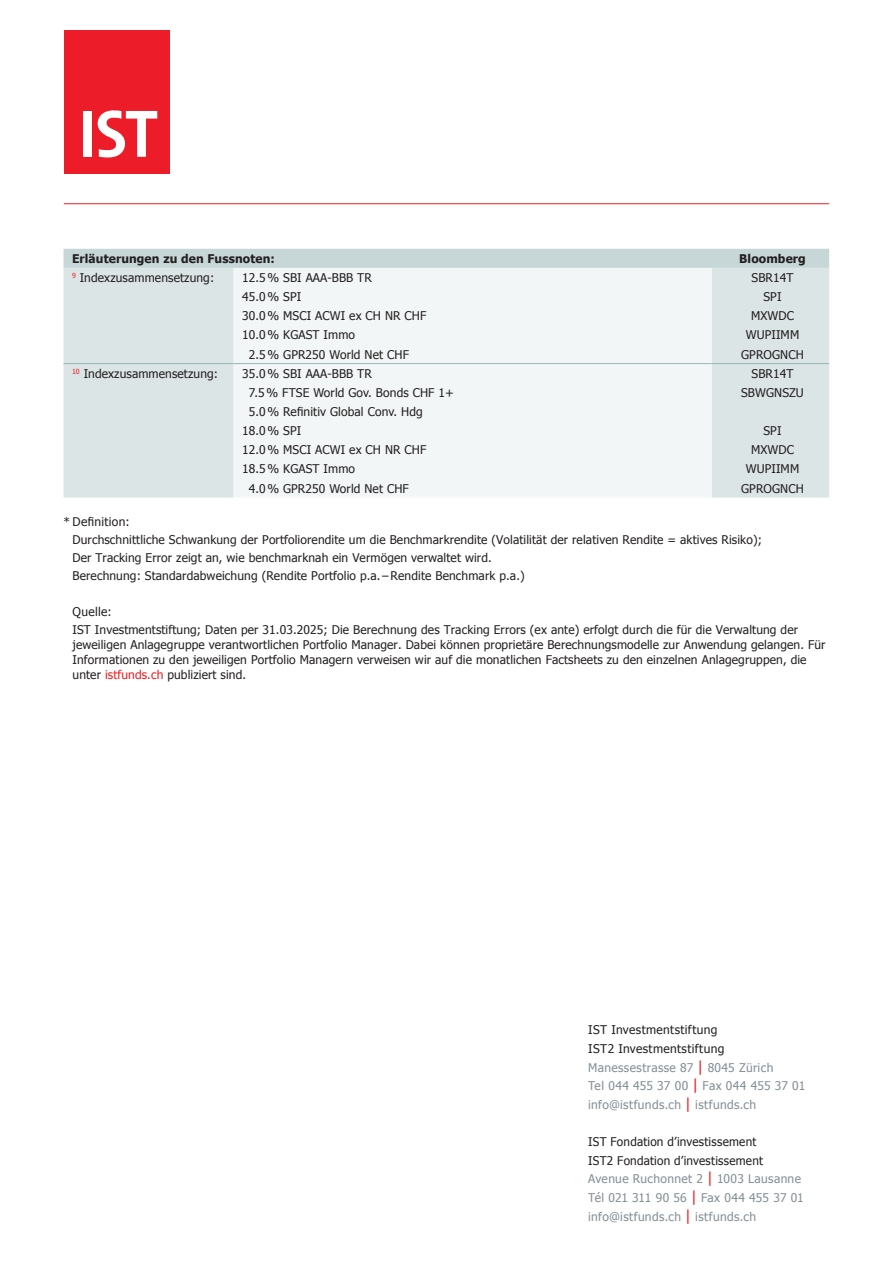
<style>
.page{position:relative;width:893px;height:1263px;background:#fff}
.page>*{position:absolute;margin:0;border:0;box-sizing:border-box;transform-origin:0 0}
.t1{font:12px/18px "Tahoma";letter-spacing:.01em;color:#231f20}
.t2{font:12px/18.8px "Tahoma";letter-spacing:.03em;color:#828f96}
.t3{font:700 12px "Tahoma";letter-spacing:.01em;color:#231f20}
.s1{color:#ee1d23}
.s2{color:#231f20}
.s3{font-size:15px;color:#ee1d23}
</style>
<div class="page">
<hr style="left:64px;top:203px;width:765px;height:1px;background:#ee1d23">
<div style="left:65px;top:31px;width:105px;height:143px;background:#ed1c29"></div>
<div style="left:83px;top:111px;width:9px;height:46px;background:#fff"></div>
<svg style="left:98px;top:110px;width:59px;height:47px"></svg>
<div style="left:64px;top:249px;width:765px;height:19px;background:#c7d7d8"></div>
<div style="left:64px;top:268px;width:765px;height:229px;background:#dce5e6"></div>
<div style="left:234px;top:268px;width:478px;height:229px;background:#f2f6f6"></div>
<hr style="left:234px;top:363px;width:478px;height:1px;background:#99b6b8">
<hr style="left:712px;top:363px;width:117px;height:1px;background:#99b6b8">
<hr style="left:64px;top:363px;width:170px;height:1px;background:#99b6b8">
<p class="t3" style="left:72px;top:250px;width:204px">Erläuterungen zu den Fussnoten:</p>
<p class="t3" style="left:739px;top:250px;width:68px">Bloomberg</p>
<p class="t1" style="left:72px;top:268px;width:144px"><sup>9</sup> Indexzusammensetzung:</p>
<p class="t1" style="left:242px;top:268px;width:131px">12.5% SBI AAA-BBB TR</p>
<p class="t1" style="left:751px;top:268px;width:43px">SBR14T</p>
<p class="t1" style="left:242px;top:287px;width:61px">45.0% SPI</p>
<p class="t1" style="left:763px;top:287px;width:20px">SPI</p>
<p class="t1" style="left:242px;top:306px;width:186px">30.0% MSCI ACWI ex CH NR CHF</p>
<p class="t1" style="left:751px;top:306px;width:44px">MXWDC</p>
<p class="t1" style="left:242px;top:326px;width:114px">10.0% KGAST Immo</p>
<p class="t1" style="left:746px;top:326px;width:55px">WUPIIMM</p>
<p class="t1" style="left:249px;top:345px;width:162px">2.5% GPR250 World Net CHF</p>
<p class="t1" style="left:741px;top:345px;width:64px">GPROGNCH</p>
<p class="t1" style="left:72px;top:364px;width:148px"><sup>10</sup> Indexzusammensetzung:</p>
<p class="t1" style="left:242px;top:364px;width:131px">35.0% SBI AAA-BBB TR</p>
<p class="t1" style="left:751px;top:364px;width:43px">SBR14T</p>
<p class="t1" style="left:249px;top:383px;width:207px">7.5% FTSE World Gov. Bonds CHF 1+</p>
<p class="t1" style="left:741px;top:383px;width:64px">SBWGNSZU</p>
<p class="t1" style="left:242px;top:401px;width:182px;line-height:19.2px;text-indent:7px">5.0% Refinitiv Global Conv. Hdg<br>18.0% SPI</p>
<p class="t1" style="left:763px;top:421px;width:20px">SPI</p>
<p class="t1" style="left:242px;top:440px;width:186px">12.0% MSCI ACWI ex CH NR CHF</p>
<p class="t1" style="left:751px;top:440px;width:44px">MXWDC</p>
<p class="t1" style="left:242px;top:459px;width:114px">18.5% KGAST Immo</p>
<p class="t1" style="left:746px;top:459px;width:55px">WUPIIMM</p>
<p class="t1" style="left:249px;top:479px;width:162px">4.0% GPR250 World Net CHF</p>
<p class="t1" style="left:741px;top:479px;width:64px">GPROGNCH</p>
<p class="t1" style="left:73px;top:512px;width:691px;text-indent:-9px">* Definition:<br>Durchschnittliche Schwankung der Portfoliorendite um die Benchmarkrendite (Volatilität der relativen Rendite = aktives Risiko); Der Tracking Error zeigt an, wie benchmarknah ein Vermögen verwaltet wird.<br>Berechnung: Standardabweichung (Rendite Portfolio p.a. –Rendite Benchmark p.a.)</p>
<p class="t1" style="left:73px;top:602px;width:727px">Quelle:<br>IST Investmentstiftung; Daten per 31.03.2025; Die Berechnung des Tracking Errors (ex ante) erfolgt durch die für die Verwaltung der</p>
<p class="t1" style="left:73px;top:636px;width:754px;line-height:15px">jeweiligen Anlagegruppe verantwortlichen Portfolio Manager. Dabei können proprietäre Berechnungsmodelle zur Anwendung gelangen. Für<br>Informationen zu den jeweiligen Portfolio Managern verweisen wir auf die monatlichen Factsheets zu den einzelnen Anlagegruppen, die unter <span class="s1">istfunds.ch</span> publiziert sind.</p>
<p class="t2" style="left:588px;top:1020px;width:218px"><span class="s2">IST Investmentstiftung<br>IST2 Investmentstiftung<br></span>Manessestrasse 87 <span class="s3">|</span> 8045 Zürich<br>Tel 044 455 37 00 <span class="s3">|</span> Fax 044 455 37 01 info@istfunds.ch <span class="s3">|</span> istfunds.ch</p>
<p class="t2" style="left:588px;top:1131px;width:217px"><span class="s2">IST Fondation dʼinvestissement<br>IST2 Fondation dʼinvestissement </span>Avenue Ruchonnet 2 <span class="s3">|</span> 1003 Lausanne Tél 021 311 90 56 <span class="s3">|</span> Fax 044 455 37 01 info@istfunds.ch <span class="s3">|</span> istfunds.ch</p>
</div>
